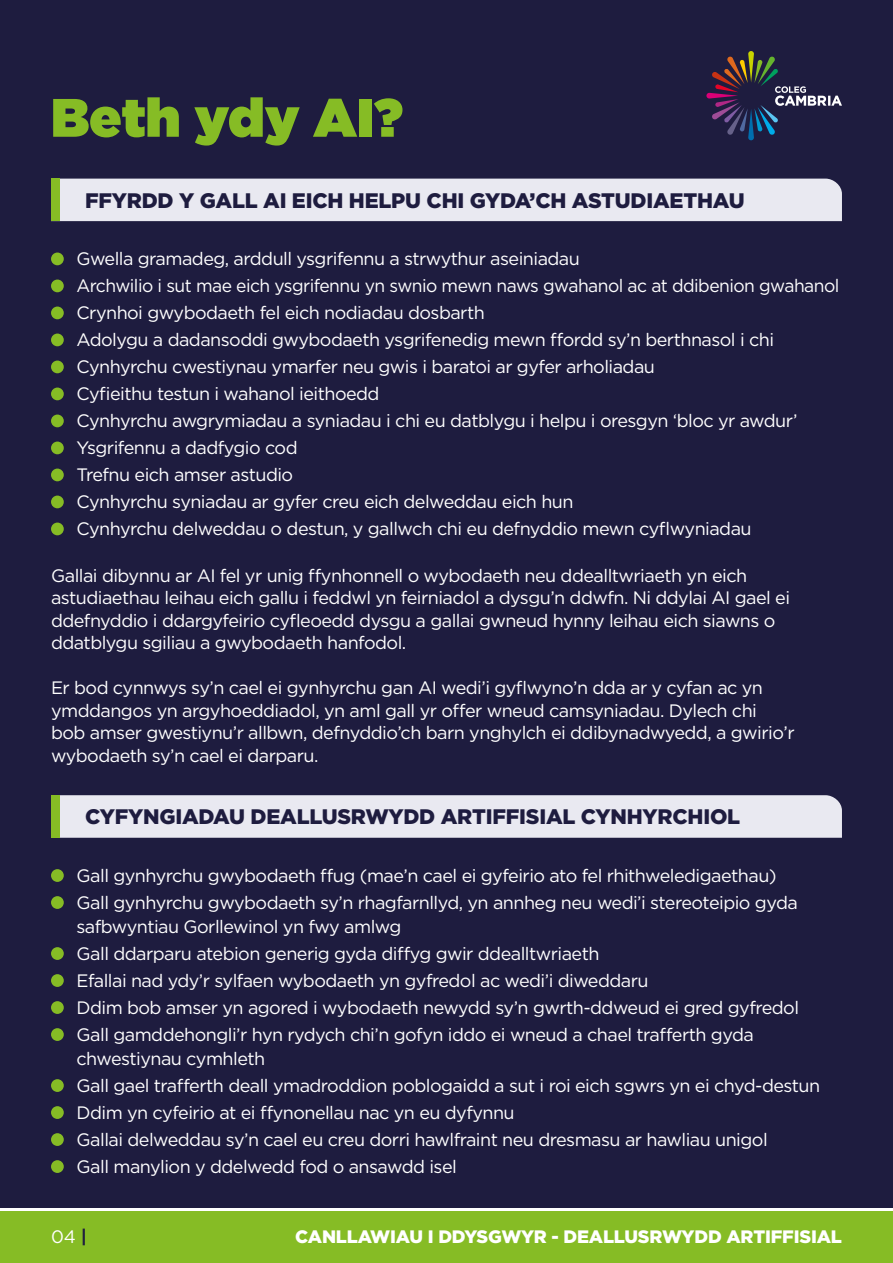
<style>
.page{position:relative;width:893px;height:1263px;background:#fff}
.page>*{position:absolute;margin:0;border:0;box-sizing:border-box;transform-origin:0 0}
.t1{font:900 54px "Gotham";color:#86bc25}
.t2{font:900 21px "Gotham";letter-spacing:-.01em;color:#1e1c3f}
.t3{font:18px/27px "Gotham";letter-spacing:-.03em;color:#fff}
.t4{font:900 18px "Gotham";letter-spacing:-.01em;color:#fff}
.s1{font-weight:700;color:#1e1c3f}
</style>
<div class="page">
<div style="left:0;top:1212px;width:893px;height:51px;background:#86bc25"></div>
<div style="left:0;top:0;width:893px;height:1208px;background:#1e1c3f"></div>
<hr style="left:892px;top:0;width:1px;height:1208px;background:#e9e9f1">
<div style="left:51px;top:253px;width:13px;height:12px;background:#86bc25;border-radius:50%"></div>
<div style="left:51px;top:280px;width:13px;height:12px;background:#86bc25;border-radius:50%"></div>
<div style="left:51px;top:307px;width:13px;height:12px;background:#86bc25;border-radius:50%"></div>
<div style="left:51px;top:334px;width:13px;height:12px;background:#86bc25;border-radius:50%"></div>
<div style="left:51px;top:361px;width:13px;height:12px;background:#86bc25;border-radius:50%"></div>
<div style="left:51px;top:388px;width:13px;height:12px;background:#86bc25;border-radius:50%"></div>
<div style="left:51px;top:415px;width:13px;height:12px;background:#86bc25;border-radius:50%"></div>
<div style="left:51px;top:442px;width:13px;height:12px;background:#86bc25;border-radius:50%"></div>
<div style="left:51px;top:469px;width:13px;height:12px;background:#86bc25;border-radius:50%"></div>
<div style="left:51px;top:496px;width:13px;height:12px;background:#86bc25;border-radius:50%"></div>
<div style="left:51px;top:523px;width:13px;height:12px;background:#86bc25;border-radius:50%"></div>
<div style="left:51px;top:869px;width:13px;height:13px;background:#86bc25;border-radius:50%"></div>
<div style="left:51px;top:896px;width:13px;height:13px;background:#86bc25;border-radius:50%"></div>
<div style="left:51px;top:947px;width:13px;height:13px;background:#86bc25;border-radius:50%"></div>
<div style="left:51px;top:974px;width:13px;height:13px;background:#86bc25;border-radius:50%"></div>
<div style="left:51px;top:1001px;width:13px;height:13px;background:#86bc25;border-radius:50%"></div>
<div style="left:51px;top:1028px;width:13px;height:13px;background:#86bc25;border-radius:50%"></div>
<div style="left:51px;top:1079px;width:13px;height:13px;background:#86bc25;border-radius:50%"></div>
<div style="left:51px;top:1106px;width:13px;height:13px;background:#86bc25;border-radius:50%"></div>
<div style="left:51px;top:1133px;width:13px;height:13px;background:#86bc25;border-radius:50%"></div>
<div style="left:51px;top:1160px;width:13px;height:13px;background:#86bc25;border-radius:50%"></div>
<div style="left:60px;top:795px;width:782px;height:43px;background:#e9e9f1"></div>
<div style="left:51px;top:795px;width:9px;height:43px;background:#86bc25"></div>
<div style="left:60px;top:179px;width:782px;height:42px;background:#e9e9f1"></div>
<div style="left:51px;top:179px;width:9px;height:42px;background:#86bc25"></div>
<svg style="left:706px;top:51px;width:136px;height:89px"></svg>
<h1 class="t1" style="left:51px;top:79px;width:353px">Beth ydy AI?</h1>
<p class="t2" style="left:85px;top:186px;width:661px">FFYRDD Y GALL AI EICH HELPU CHI GYDA’CH ASTUDIAETHAU</p>
<p class="t3" style="left:77px;top:245px;width:764px">Gwella gramadeg, arddull ysgrifennu a strwythur aseiniadau<br>Archwilio i sut mae eich ysgrifennu yn swnio mewn naws gwahanol ac at ddibenion gwahanol Crynhoi gwybodaeth fel eich nodiadau dosbarth<br>Adolygu a dadansoddi gwybodaeth ysgrifenedig mewn ffordd sy’n berthnasol i chi Cynhyrchu cwestiynau ymarfer neu gwis i baratoi ar gyfer arholiadau<br>Cyfieithu testun i wahanol ieithoedd<br>Cynhyrchu awgrymiadau a syniadau i chi eu datblygu i helpu i oresgyn ‘bloc yr awdur’ Ysgrifennu a dadfygio cod<br>Trefnu eich amser astudio<br>Cynhyrchu syniadau ar gyfer creu eich delweddau eich hun<br>Cynhyrchu delweddau o destun, y gallwch chi eu defnyddio mewn cyflwyniadau</p>
<p class="t3" style="left:51px;top:564px;width:741px;line-height:22.5px">Gallai dibynnu ar AI fel yr unig ffynhonnell o wybodaeth neu ddealltwriaeth yn eich astudiaethau leihau eich gallu i feddwl yn feirniadol a dysgu’n ddwfn. Ni ddylai AI gael ei ddefnyddio i ddargyfeirio cyfleoedd dysgu a gallai gwneud hynny leihau eich siawns o ddatblygu sgiliau a gwybodaeth hanfodol.</p>
<p class="t3" style="left:51px;top:676px;width:745px;line-height:22.5px">Er bod cynnwys sy’n cael ei gynhyrchu gan AI wedi’i gyflwyno’n dda ar y cyfan ac yn ymddangos yn argyhoeddiadol, yn aml gall yr offer wneud camsyniadau. Dylech chi bob amser gwestiynu’r allbwn, defnyddio’ch barn ynghylch ei ddibynadwyedd, a gwirio’r wybodaeth sy’n cael ei darparu.</p>
<p class="t2" style="left:85px;top:802px;width:657px">CYFYNGIADAU DEALLUSRWYDD ARTIFFISIAL CYNHYRCHIOL</p>
<p class="t3" style="left:77px;top:862px;width:723px">Gall gynhyrchu gwybodaeth ffug (mae’n cael ei gyfeirio ato fel rhithweledigaethau)<br>Gall gynhyrchu gwybodaeth sy’n rhagfarnllyd, yn annheg neu wedi’i stereoteipio gyda</p>
<p class="t3" style="left:77px;top:913px;width:724px">safbwyntiau Gorllewinol yn fwy amlwg<br>Gall ddarparu atebion generig gyda diffyg gwir ddealltwriaeth<br>Efallai nad ydy’r sylfaen wybodaeth yn gyfredol ac wedi’i diweddaru<br>Ddim bob amser yn agored i wybodaeth newydd sy’n gwrth-ddweud ei gred gyfredol Gall gamddehongli’r hyn rydych chi’n gofyn iddo ei wneud a chael trafferth gyda</p>
<p class="t3" style="left:77px;top:1045px;width:745px">chwestiynau cymhleth<br>Gall gael trafferth deall ymadroddion poblogaidd a sut i roi eich sgwrs yn ei chyd-destun Ddim yn cyfeirio at ei ffynonellau nac yn eu dyfynnu<br>Gallai delweddau sy’n cael eu creu dorri hawlfraint neu dresmasu ar hawliau unigol<br>Gall manylion y ddelwedd fod o ansawdd isel</p>
<p class="t3" style="left:51px;top:1223px;width:38px">04 <span class="s1">|</span></p>
<p class="t4" style="left:295px;top:1224px;width:548px">CANLLAWIAU I DDYSGWYR - DEALLUSRWYDD ARTIFFISIAL</p>
</div>
